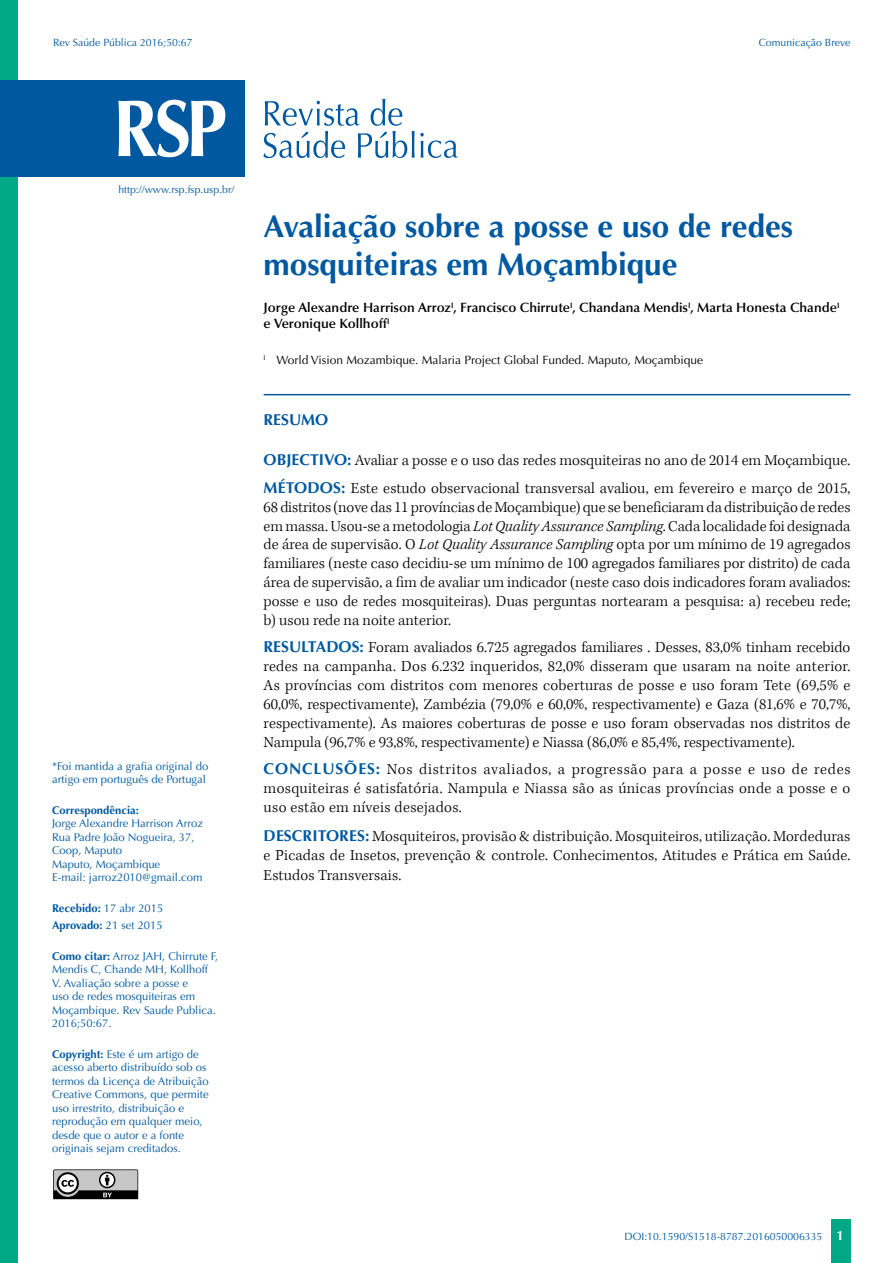
<style>
.page{position:relative;width:893px;height:1263px;background:#fff}
.page>*{position:absolute;margin:0;border:0;box-sizing:border-box;transform-origin:0 0}
.t1{font:700 31.5px/37.8px "Optima";color:#0059a0}
.t2{font:300 15.75px/18.9px "Kepler Std";letter-spacing:.005em;color:#000;text-align:justify}
.t3{font:700 15.75px "Optima";color:#0059a0}
.t4{font:600 13.5px/16.2px "Optima";color:#000}
.t5{font:12px "Optima";color:#000}
.t6{font:11.25px/13.5px "Optima";color:#0059a0}
.t7{font:700 11.25px/17.7px "Optima";color:#0059a0}
.t8{font:10.5px "Optima";color:#0059a0}
.s1{font-weight:400}
.s2{font-weight:700}
.s3{font-family:"Optima";font-weight:700;color:#0059a0}
.s4{font-style:italic}
.s5{font-weight:700;font-size:13.5px;color:#fff}
</style>
<div class="page">
<div style="left:831px;top:1220px;width:20px;height:43px;background:#00a887"></div>
<svg style="left:53px;top:1169px;width:85px;height:30px;background:#838383"></svg>
<div style="left:0;top:0;width:18px;height:1263px;background:#00a887"></div>
<hr style="left:264px;top:394px;width:586px;height:1px;background:#0059a0">
<svg style="left:263px;top:99px;width:195px;height:59px"></svg>
<div style="left:0;top:80px;width:244px;height:96px;background:#0059a0"></div>
<svg style="left:118px;top:100px;width:107px;height:57px"></svg>
<p class="t8" style="left:53px;top:36px;width:141px">Rev Saúde Pública 2016;50:67</p>
<p class="t8" style="left:759px;top:36px;width:93px">Comunicação Breve</p>
<p class="t8" style="left:118px;top:183px;width:117px">http://www.rsp.fsp.usp.br/</p>
<p class="t6" style="left:52px;top:759px;width:158px">*Foi mantida a grafia original do artigo em português de Portugal</p>
<p class="t7" style="left:52px;top:801px;width:88px">Correspondência:</p>
<p class="t6" style="left:52px;top:817px;width:152px">Jorge Alexandre Harrison Arroz<br>Rua Padre João Nogueira, 37,<br>Coop, Maputo<br>Maputo, Moçambique<br>E-mail: jarroz2010@gmail.com</p>
<p class="t7" style="left:52px;top:899px;width:113px">Recebido: <span class="s1">17 abr 2015<br></span>Aprovado: <span class="s1">21 set 2015</span></p>
<p class="t6" style="left:52px;top:949px;width:168px"><span class="s2">Como citar:</span> Arroz JAH, Chirrute F,<br>Mendis C, Chande MH, Kollhoff<br>V. Avaliação sobre a posse e<br>uso de redes mosquiteiras em<br>Moçambique. Rev Saude Publica.<br>2016;50:67.</p>
<p class="t6" style="left:52px;top:1047px;width:158px"><span class="s2">Copyright:</span> Este é um artigo de acesso aberto distribuído sob os termos da Licença de Atribuição<br>Creative Commons, que permite uso irrestrito, distribuição e reprodução em qualquer meio, desde que o autor e a fonte originais sejam creditados.</p>
<h1 class="t1" style="left:264px;top:208px;width:531px">Avaliação sobre a posse e uso de redes mosquiteiras em Moçambique</h1>
<p class="t4" style="left:264px;top:300px;width:577px">Jorge Alexandre Harrison Arroz<sup>I</sup>, Francisco Chirrute<sup>I</sup>, Chandana Mendis<sup>I</sup>, Marta Honesta Chande<sup>I </sup>e Veronique Kollhoff<sup>I</sup></p>
<p class="t5" style="left:264px;top:353px;width:441px"><sup>I</sup> World Vision Mozambique. Malaria Project Global Funded. Maputo, Moçambique</p>
<p class="t3" style="left:264px;top:411px;width:66px">RESUMO</p>
<p class="t2" style="left:264px;top:447px;width:588px;line-height:27.5px"><span class="s3">OBJECTIVO:</span> Avaliar a posse e o uso das redes mosquiteiras no ano de 2014 em Moçambique.<br><span class="s3">MÉTODOS:</span> Este estudo observacional transversal avaliou, em fevereiro e março de 2015,</p>
<p class="t2" style="left:264px;top:498px;width:588px">68 distritos (nove das 11 províncias de Moçambique) que se beneficiaram da distribuição de redes em massa. Usou-se a metodologia <span class="s4">Lot Quality Assurance Sampling</span>. Cada localidade foi designada de área de supervisão. O <span class="s4">Lot Quality Assurance Sampling</span> opta por um mínimo de 19 agregados familiares (neste caso decidiu-se um mínimo de 100 agregados familiares por distrito) de cada área de supervisão, a fim de avaliar um indicador (neste caso dois indicadores foram avaliados: posse e uso de redes mosquiteiras). Duas perguntas nortearam a pesquisa: a) recebeu rede; b) usou rede na noite anterior.</p>
<p class="t2" style="left:264px;top:639px;width:588px"><span class="s3">RESULTADOS:</span> Foram avaliados 6.725 agregados familiares . Desses, 83,0% tinham recebido redes na campanha. Dos 6.232 inqueridos, 82,0% disseram que usaram na noite anterior.<br>As províncias com distritos com menores coberturas de posse e uso foram Tete (69,5% e 60,0%, respectivamente), Zambézia (79,0% e 60,0%, respectivamente) e Gaza (81,6% e 70,7%, respectivamente). As maiores coberturas de posse e uso foram observadas nos distritos de Nampula (96,7% e 93,8%, respectivamente) e Niassa (86,0% e 85,4%, respectivamente).</p>
<p class="t2" style="left:264px;top:761px;width:588px"><span class="s3">CONCLUSÕES:</span> Nos distritos avaliados, a progressão para a posse e uso de redes mosquiteiras é satisfatória. Nampula e Niassa são as únicas províncias onde a posse e o uso estão em níveis desejados.</p>
<p class="t2" style="left:264px;top:826px;width:588px;line-height:19.8px"><span class="s3">DESCRITORES:</span> Mosquiteiros, provisão &amp; distribuição. Mosquiteiros, utilização. Mordeduras e Picadas de Insetos, prevenção &amp; controle. Conhecimentos, Atitudes e Prática em Saúde.<br>Estudos Transversais.</p>
<p class="t8" style="left:624px;top:1230px;width:221px">DOI:10.1590/S1518-8787.2016050006335 <span class="s5">1</span></p>
</div>
